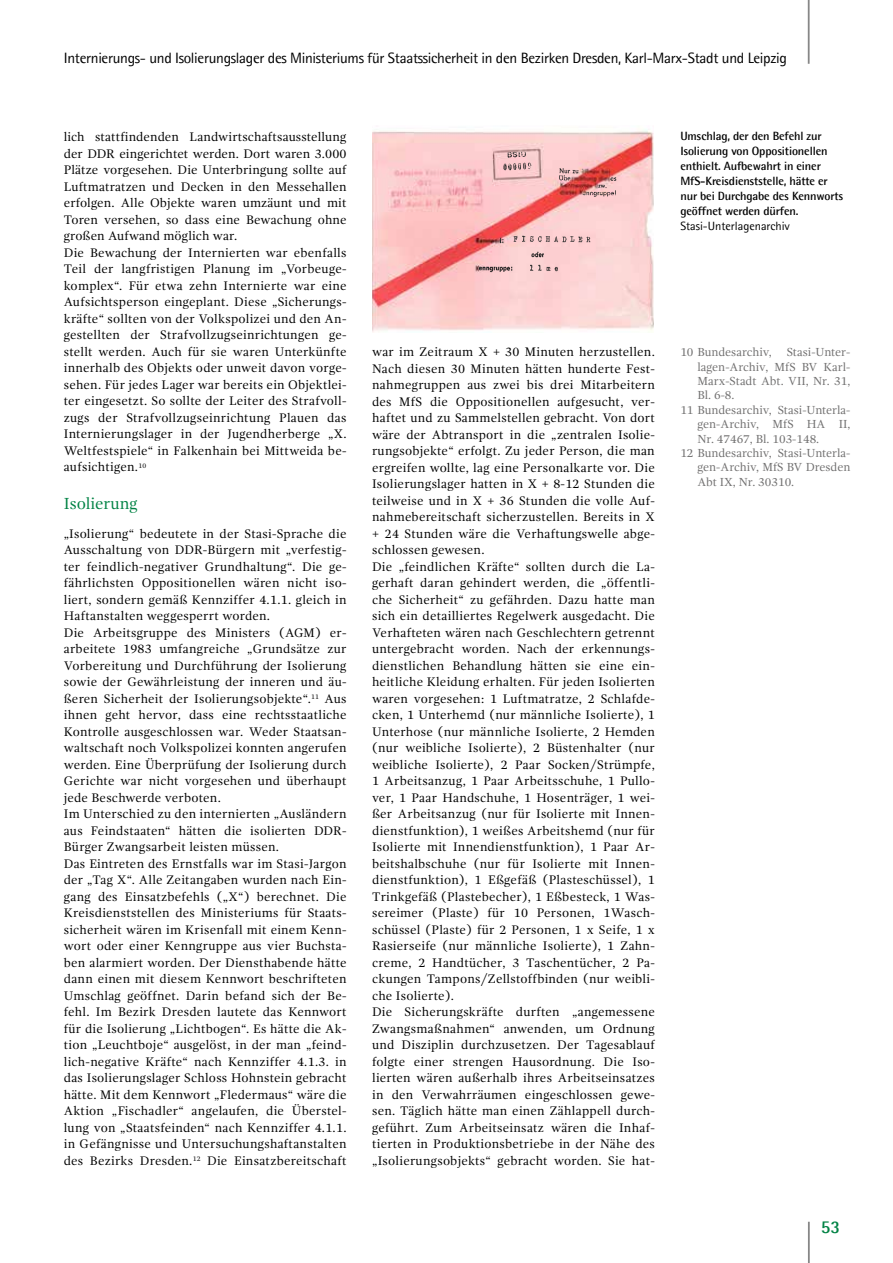
<style>
.page{position:relative;width:893px;height:1263px;background:#fff}
.page>*{position:absolute;margin:0;border:0;box-sizing:border-box;transform-origin:0 0}
.t1{font:700 18px "Agfa Rotis Semisans";color:#008244}
.t2{font:16.5px "Gandhi Serif";color:#008244}
.t3{font:15px "Agfa Rotis Semisans";letter-spacing:-.02em;color:#000}
.t4{font:12.75px/16.5px "Gandhi Serif";letter-spacing:.02em;color:#000}
.t5{font:12px "Gandhi Serif";color:#706f6f}
.t6{font:700 12px/15px "Agfa Rotis Semisans";letter-spacing:-.01em;color:#000}
.t7{font:12px "Agfa Rotis Semisans";color:#000}
</style>
<div class="page">
<hr style="left:808px;top:1222px;width:2px;height:41px;background:#878787">
<hr style="left:808px;top:0;width:2px;height:64px;background:#878787">
<img style="left:372px;top:129px;width:281px;height:203px">
<img style="left:558px;top:168px;width:58px;height:28px">
<img style="left:503px;top:152px;width:28px;height:18px">
<svg style="left:500px;top:238px;width:5px;height:6px"></svg>
<img style="left:530px;top:251px;width:15px;height:7px">
<img style="left:529px;top:265px;width:29px;height:6px">
<img style="left:513px;top:235px;width:78px;height:7px">
<img style="left:475px;top:267px;width:37px;height:6px">
<p class="t3" style="left:64px;top:49px;width:725px">Internierungs- und Isolierungslager des Ministeriums für Staatssicherheit in den Bezirken Dresden, Karl-Marx-Stadt und Leipzig</p>
<p class="t4" style="left:64px;top:129px;width:284px">lich stattfindenden Landwirtschaftsausstellung der DDR eingerichtet werden. Dort waren 3.000<br>Plätze vorgesehen. Die Unterbringung sollte auf Luftmatratzen und Decken in den Messehallen erfolgen. Alle Objekte waren umzäunt und mit Toren versehen, so dass eine Bewachung ohne großen Aufwand möglich war.<br>Die Bewachung der Internierten war ebenfalls Teil der langfristigen Planung im „Vorbeuge&shy;komplex“. Für etwa zehn Internierte war eine Aufsichtsperson eingeplant. Diese „Sicherungs&shy;kräfte“ sollten von der Volkspolizei und den An&shy;gestellten der Strafvollzugseinrichtungen ge&shy;stellt werden. Auch für sie waren Unterkünfte innerhalb des Objekts oder unweit davon vorge&shy;sehen. Für jedes Lager war bereits ein Objektlei&shy;ter eingesetzt. So sollte der Leiter des Strafvoll&shy;zugs der Strafvollzugseinrichtung Plauen das Internierungslager in der Jugendherberge „X.<br>Weltfestspiele“ in Falkenhain bei Mittweida be&shy;aufsichtigen.<sup>10</sup></p>
<p class="t2" style="left:64px;top:494px;width:75px">Isolierung</p>
<p class="t4" style="left:64px;top:525px;width:284px">„Isolierung“ bedeutete in der Stasi-Sprache die Ausschaltung von DDR-Bürgern mit „verfestig&shy;ter feindlich-negativer Grundhaltung“. Die ge&shy;fährlichsten Oppositionellen wären nicht iso&shy;liert, sondern gemäß Kennziffer 4.1.1. gleich in Haftanstalten weggesperrt worden.<br>Die Arbeitsgruppe des Ministers (AGM) er&shy;arbeitete 1983 umfangreiche „Grundsätze zur Vorbereitung und Durchführung der Isolierung sowie der Gewährleistung der inneren und äu&shy;ßeren Sicherheit der Isolierungsobjekte“.<sup>11</sup> Aus ihnen geht hervor, dass eine rechtsstaatliche Kontrolle ausgeschlossen war. Weder Staatsan&shy;waltschaft noch Volkspolizei konnten angerufen werden. Eine Überprüfung der Isolierung durch Gerichte war nicht vorgesehen und überhaupt jede Beschwerde verboten.<br>Im Unterschied zu den internierten „Ausländern aus Feindstaaten“ hätten die isolierten DDR-Bürger Zwangsarbeit leisten müssen.<br>Das Eintreten des Ernstfalls war im Stasi-Jargon der „Tag X“. Alle Zeitangaben wurden nach Ein&shy;gang des Einsatzbefehls („X“) berechnet. Die Kreisdienststellen des Ministeriums für Staats&shy;sicherheit wären im Krisenfall mit einem Kenn&shy;wort oder einer Kenngruppe aus vier Buchsta&shy;ben alarmiert worden. Der Diensthabende hätte dann einen mit diesem Kennwort beschrifteten Umschlag geöffnet. Darin befand sich der Be&shy;fehl. Im Bezirk Dresden lautete das Kennwort für die Isolierung „Lichtbogen“. Es hätte die Ak&shy;tion „Leuchtboje“ ausgelöst, in der man „feind&shy;lich-negative Kräfte“ nach Kennziffer 4.1.3. in das Isolierungslager Schloss Hohnstein gebracht hätte. Mit dem Kennwort „Fledermaus“ wäre die Aktion „Fischadler“ angelaufen, die Überstel&shy;lung von „Staatsfeinden“ nach Kennziffer 4.1.1. in Gefängnisse und Untersuchungshaftanstalten des Bezirks Dresden.<sup>12</sup> Die Einsatzbereitschaft</p>
<p class="t4" style="left:372px;top:344px;width:284px">war im Zeitraum X + 30 Minuten herzustellen.<br>Nach diesen 30 Minuten hätten hunderte Fest&shy;nahmegruppen aus zwei bis drei Mitarbeitern des MfS die Oppositionellen aufgesucht, ver&shy;haftet und zu Sammelstellen gebracht. Von dort wäre der Abtransport in die „zentralen Isolie&shy;rungsobjekte“ erfolgt. Zu jeder Person, die man ergreifen wollte, lag eine Personalkarte vor. Die Isolierungslager hatten in X + 8-12 Stunden die teilweise und in X + 36 Stunden die volle Auf&shy;nahmebereitschaft sicherzustellen. Bereits in X + 24 Stunden wäre die Verhaftungswelle abge&shy;schlossen gewesen.<br>Die „feindlichen Kräfte“ sollten durch die La&shy;gerhaft daran gehindert werden, die „öffentli&shy;che Sicherheit“ zu gefährden. Dazu hatte man sich ein detailliertes Regelwerk ausgedacht. Die Verhafteten wären nach Geschlechtern getrennt untergebracht worden. Nach der erkennungs&shy;dienstlichen Behandlung hätten sie eine ein&shy;heitliche Kleidung erhalten. Für jeden Isolierten waren vorgesehen: 1 Luftmatratze, 2 Schlafde&shy;cken, 1 Unterhemd (nur männliche Isolierte), 1<br>Unterhose (nur männliche Isolierte, 2 Hemden (nur weibliche Isolierte), 2 Büstenhalter (nur weibliche Isolierte), 2 Paar Socken/Strümpfe, 1 Arbeitsanzug, 1 Paar Arbeitsschuhe, 1 Pullo&shy;ver, 1 Paar Handschuhe, 1 Hosenträger, 1 wei&shy;ßer Arbeitsanzug (nur für Isolierte mit Innen&shy;dienstfunktion), 1 weißes Arbeitshemd (nur für Isolierte mit Innendienstfunktion), 1 Paar Ar&shy;beitshalbschuhe (nur für Isolierte mit Innen&shy;dienstfunktion), 1 Eßgefäß (Plasteschüssel), 1<br>Trinkgefäß (Plastebecher), 1 Eßbesteck, 1 Was&shy;sereimer (Plaste) für 10 Personen, 1Wasch&shy;schüssel (Plaste) für 2 Personen, 1 x Seife, 1 x Rasierseife (nur männliche Isolierte), 1 Zahn&shy;creme, 2 Handtücher, 3 Taschentücher, 2 Pa&shy;ckungen Tampons/Zellstoffbinden (nur weibli&shy;che Isolierte).<br>Die Sicherungskräfte durften „angemessene Zwangsmaßnahmen“ anwenden, um Ordnung und Disziplin durchzusetzen. Der Tagesablauf folgte einer strengen Hausordnung. Die Iso&shy;lierten wären außerhalb ihres Arbeitseinsatzes in den Verwahrräumen eingeschlossen gewe&shy;sen. Täglich hätte man einen Zählappell durch&shy;geführt. Zum Arbeitseinsatz wären die Inhaf&shy;tierten in Produktionsbetriebe in der Nähe des „Isolierungsobjekts“ gebracht worden. Sie hat-</p>
<p class="t6" style="left:680px;top:128px;width:164px">Umschlag, der den Befehl zur<br>Isolierung von Oppositionellen enthielt. Aufbewahrt in einer<br>MfS-Kreisdienststelle, hätte er nur bei Durchgabe des Kennworts geöffnet werden dürfen.</p>
<p class="t7" style="left:680px;top:219px;width:111px">Stasi-Unterlagenarchiv</p>
<p class="t5" style="left:680px;top:345px;width:172px">10 Bundesarchiv, Stasi-Unter-</p>
<p class="t5" style="left:697px;top:360px;width:155px">lagen-Archiv, MfS BV Karl-</p>
<p class="t5" style="left:697px;top:374px;width:155px">Marx-Stadt Abt. VII, Nr. 31,</p>
<p class="t5" style="left:697px;top:389px;width:39px">Bl. 6-8.</p>
<p class="t5" style="left:680px;top:403px;width:172px">11 Bundesarchiv, Stasi-Unterla-</p>
<p class="t5" style="left:697px;top:417px;width:155px">gen-Archiv, MfS HA II,</p>
<p class="t5" style="left:697px;top:432px;width:123px">Nr. 47467, Bl. 103-148.</p>
<p class="t5" style="left:680px;top:446px;width:172px">12 Bundesarchiv, Stasi-Unterla-</p>
<p class="t5" style="left:697px;top:461px;width:155px">gen-Archiv, MfS BV Dresden</p>
<p class="t5" style="left:697px;top:475px;width:98px">Abt IX, Nr. 30310.</p>
<h1 class="t1" style="left:821px;top:1216px;width:21px">53</h1>
</div>
